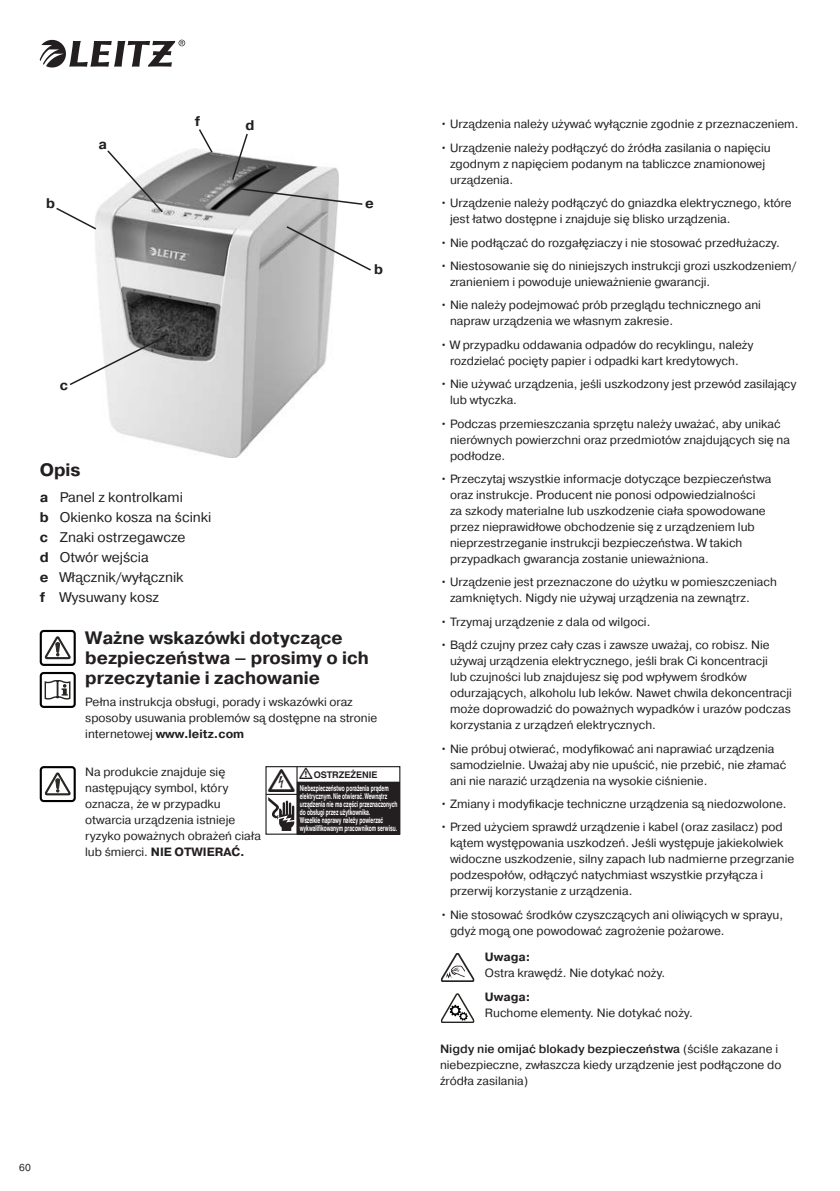
<style>
.page{position:relative;width:840px;height:1191px;background:#fff}
.page>*{position:absolute;margin:0;border:0;box-sizing:border-box;transform-origin:0 0}
.t1{font:700 18px/20px "Pragmatica";color:#231f20}
.t2{font:14px/20px "Pragmatica";color:#231f20}
.t3{font:700 14px "Pragmatica";color:#231f20}
.t4{font:12px/16px "Pragmatica";color:#231f20}
.t5{font:700 12px "Pragmatica";color:#231f20}
.t6{font:10px "Pragmatica";color:#231f20}
.t7{font:700 9.2px "Helvetica Linotype";color:#231f20}
.t8{font:700 8px/8px "Helvetica Linotype";color:#fff;scale:.61 1}
.s1{font-weight:700}
.s2{font-family:"Warning LH Pi";font-weight:400;font-size:28.8px}
.s3{font-family:"Warning LH Pi";font-weight:400;font-size:14.4px}
.s4{font-weight:500}
</style>
<div class="page">
<svg style="left:40px;top:40px;width:145px;height:28px"></svg>
<div style="left:40px;top:630px;width:36px;height:36px;border:2px solid #000;border-radius:3px"></div>
<svg style="left:44px;top:637px;width:26px;height:23px"></svg>
<svg style="left:44px;top:680px;width:27px;height:20px"></svg>
<div style="left:40px;top:672px;width:36px;height:36px;border:2px solid #000;border-radius:3px"></div>
<div style="left:40px;top:766px;width:36px;height:36px;border:2px solid #000;border-radius:3px"></div>
<svg style="left:44px;top:773px;width:26px;height:23px"></svg>
<div style="left:297px;top:782px;width:102px;height:52px;background:#231f20"></div>
<div style="left:265px;top:766px;width:135px;height:68px;border:1px solid #231f20"></div>
<svg style="left:268px;top:797px;width:27px;height:34px"></svg>
<hr style="left:296px;top:766px;width:1px;height:68px;background:#231f20">
<hr style="left:266px;top:794px;width:31px;height:1px;background:#231f20">
<hr style="left:297px;top:781px;width:102px;height:2px;background:#231f20">
<svg style="left:440px;top:953px;width:34px;height:29px"></svg>
<svg style="left:440px;top:993px;width:34px;height:30px"></svg>
<img style="left:95px;top:149px;width:243px;height:308px">
<svg style="left:238px;top:187px;width:125px;height:19px"></svg>
<svg style="left:197px;top:129px;width:17px;height:25px"></svg>
<svg style="left:231px;top:133px;width:18px;height:48px"></svg>
<svg style="left:106px;top:149px;width:58px;height:65px"></svg>
<svg style="left:56px;top:206px;width:42px;height:25px"></svg>
<svg style="left:285px;top:225px;width:86px;height:47px"></svg>
<svg style="left:70px;top:335px;width:96px;height:51px"></svg>
<p class="t3" style="left:46px;top:194px;width:10px">b</p>
<p class="t3" style="left:98px;top:135px;width:10px">a</p>
<p class="t3" style="left:60px;top:375px;width:10px">c</p>
<p class="t3" style="left:195px;top:112px;width:7px">f</p>
<p class="t3" style="left:245px;top:116px;width:10px">d</p>
<h1 class="t1" style="left:40px;top:460px;width:42px">Opis</h1>
<p class="t2" style="left:40px;top:487px;width:173px"><span class="s1">a</span> Panel z kontrolkami<br><span class="s1">b</span> Okienko kosza na ścinki <span class="s1">c</span> Znaki ostrzegawcze<br><span class="s1">d</span> Otwór wejścia<br><span class="s1">e</span> Włącznik/wyłącznik<br><span class="s1">f</span> Wysuwany kosz</p>
<p class="t3" style="left:365px;top:194px;width:10px">e</p>
<p class="t3" style="left:374px;top:260px;width:10px">b</p>
<h1 class="t1" style="left:85px;top:628px;width:285px">Ważne wskazówki dotyczące bezpieczeństwa – prosimy o ich przeczytanie i zachowanie</h1>
<p class="t4" style="left:85px;top:694px;width:293px">Pełna instrukcja obsługi, porady i wskazówki oraz sposoby usuwania problemów są dostępne na stronie internetowej <span class="s1">www.leitz.com</span></p>
<p class="t4" style="left:85px;top:763px;width:177px">Na produkcie znajduje się następujący symbol, który oznacza, że w przypadku otwarcia urządzenia istnieje ryzyko poważnych obrażeń ciała lub śmierci. <span class="s1">NIE OTWIERAĆ.</span></p>
<p class="t7" style="left:267px;top:769px;width:112px"><span class="s2">c</span> <span class="s3">m</span>OSTRZEŻENIE</p>
<p class="t8" style="left:299px;top:784px;width:161px">Niebezpieczeństwo porażenia prądem elektrycznym. Nie otwierać. Wewnątrz urządzenia nie ma części przeznaczonych do obsługi przez użytkownika.<br>Wszelkie naprawy należy powierzać wykwalifikowanym pracownikom serwisu.</p>
<p class="t6" style="left:19px;top:1161px;width:13px">60</p>
<p class="t4" style="left:440px;top:117px;width:360px">• Urządzenia należy używać wyłącznie zgodnie z przeznaczeniem.</p>
<p class="t4" style="left:450px;top:140px;width:322px;text-indent:-10px">• Urządzenie należy podłączyć do źródła zasilania o napięciu zgodnym z napięciem podanym na tabliczce znamionowej urządzenia.</p>
<p class="t4" style="left:450px;top:195px;width:343px;text-indent:-10px">• Urządzenie należy podłączyć do gniazdka elektrycznego, które jest łatwo dostępne i znajduje się blisko urządzenia.</p>
<p class="t4" style="left:440px;top:235px;width:341px">• Nie podłączać do rozgałęziaczy i nie stosować przedłużaczy.</p>
<p class="t4" style="left:450px;top:258px;width:348px;text-indent:-10px">• Niestosowanie się do niniejszych instrukcji grozi uszkodzeniem/ zranieniem i powoduje unieważnienie gwarancji.</p>
<p class="t4" style="left:450px;top:297px;width:312px;text-indent:-10px">• Nie należy podejmować prób przeglądu technicznego ani napraw urządzenia we własnym zakresie.</p>
<p class="t4" style="left:440px;top:337px;width:315px;text-align:center">• W przypadku oddawania odpadów do recyklingu, należy rozdzielać pocięty papier i odpadki kart kredytowych.</p>
<p class="t4" style="left:450px;top:376px;width:348px;text-indent:-10px">• Nie używać urządzenia, jeśli uszkodzony jest przewód zasilający lub wtyczka.</p>
<p class="t4" style="left:450px;top:416px;width:341px;text-indent:-10px">• Podczas przemieszczania sprzętu należy uważać, aby unikać nierównych powierzchni oraz przedmiotów znajdujących się na podłodze.</p>
<p class="t4" style="left:450px;top:471px;width:322px;text-indent:-10px">• Przeczytaj wszystkie informacje dotyczące bezpieczeństwa oraz instrukcje. Producent nie ponosi odpowiedzialności<br>za szkody materialne lub uszkodzenie ciała spowodowane przez nieprawidłowe obchodzenie się z urządzeniem lub nieprzestrzeganie instrukcji bezpieczeństwa. W takich przypadkach gwarancja zostanie unieważniona.</p>
<p class="t4" style="left:450px;top:574px;width:328px;text-indent:-10px">• Urządzenie jest przeznaczone do użytku w pomieszczeniach zamkniętych. Nigdy nie używaj urządzenia na zewnątrz.</p>
<p class="t4" style="left:440px;top:614px;width:212px">• Trzymaj urządzenie z dala od wilgoci.</p>
<p class="t4" style="left:450px;top:637px;width:343px;text-indent:-10px">• Bądź czujny przez cały czas i zawsze uważaj, co robisz. Nie używaj urządzenia elektrycznego, jeśli brak Ci koncentracji<br>lub czujności lub znajdujesz się pod wpływem środków odurzających, alkoholu lub leków. Nawet chwila dekoncentracji może doprowadzić do poważnych wypadków i urazów podczas korzystania z urządzeń elektrycznych.</p>
<p class="t4" style="left:450px;top:740px;width:338px;text-indent:-10px">• Nie próbuj otwierać, modyfikować ani naprawiać urządzenia samodzielnie. Uważaj aby nie upuścić, nie przebić, nie złamać ani nie narazić urządzenia na wysokie ciśnienie.</p>
<p class="t4" style="left:440px;top:796px;width:348px">• Zmiany i modyfikacje techniczne urządzenia są niedozwolone.</p>
<p class="t4" style="left:450px;top:819px;width:346px;text-indent:-10px">• Przed użyciem sprawdź urządzenie i kabel (oraz zasilacz) pod kątem występowania uszkodzeń. Jeśli występuje jakiekolwiek widoczne uszkodzenie, silny zapach lub nadmierne przegrzanie podzespołów, odłączyć natychmiast wszystkie przyłącza i przerwij korzystanie z urządzenia.</p>
<p class="t4" style="left:450px;top:906px;width:334px;text-indent:-10px">• Nie stosować środków czyszczących ani oliwiących w sprayu, gdyż mogą one powodować zagrożenie pożarowe.</p>
<p class="t5" style="left:484px;top:949px;width:47px">Uwaga:</p>
<p class="t4" style="left:484px;top:965px;width:182px">Ostra krawędź. Nie dotykać noży.</p>
<p class="t5" style="left:484px;top:989px;width:47px">Uwaga:</p>
<p class="t4" style="left:484px;top:1005px;width:209px">Ruchome elementy. Nie dotykać noży.</p>
<p class="t4" style="left:440px;top:1041px;width:343px"><span class="s4">Nigdy nie omijać blokady bezpieczeństwa</span> (ściśle zakazane i niebezpieczne, zwłaszcza kiedy urządzenie jest podłączone do źródła zasilania)</p>
</div>
